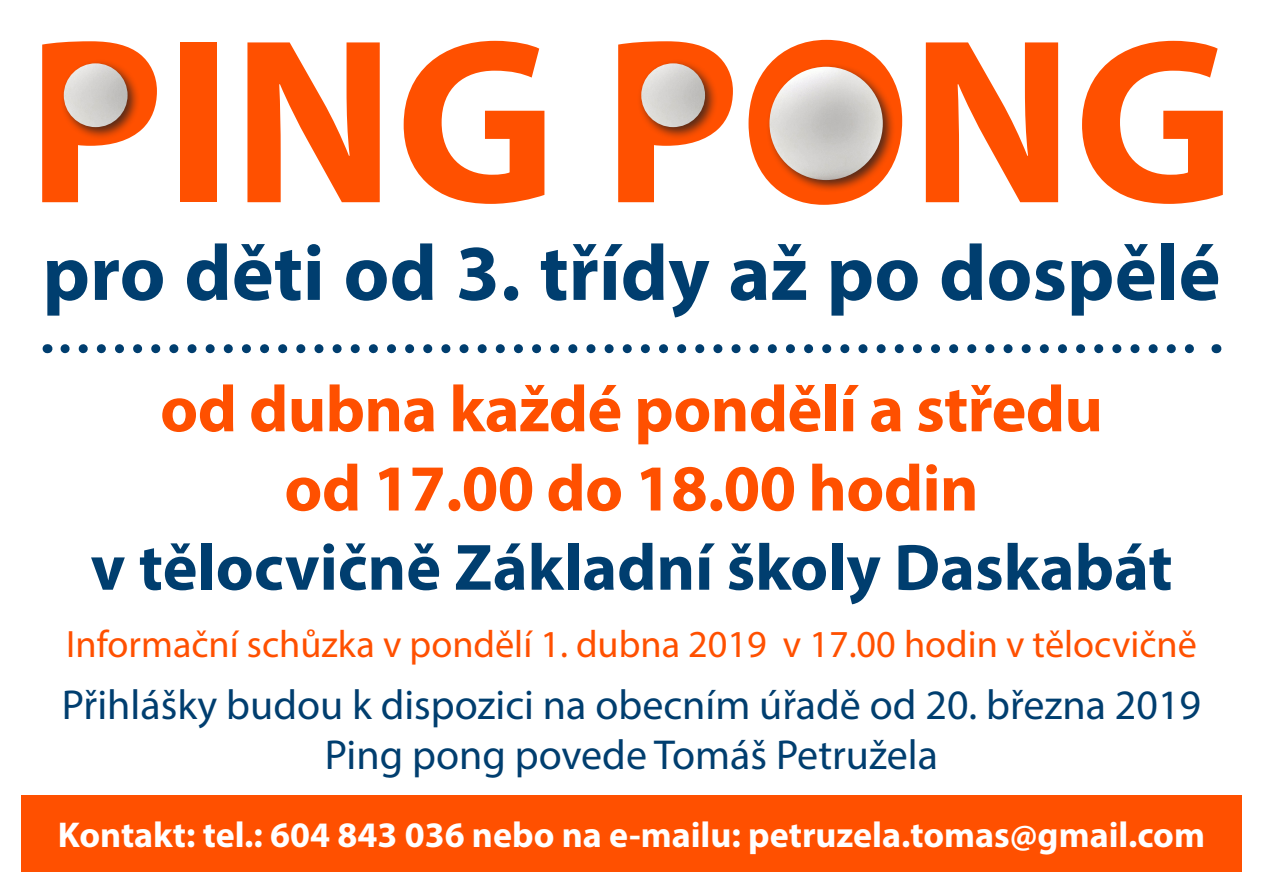
<style>
.page{position:relative;width:1263px;height:893px;background:#fff}
.page>*{position:absolute;margin:0;border:0;box-sizing:border-box;transform-origin:0 0}
.t1{font:700 237px "Myriad Pro";color:#ff5000}
.t2{font:700 79.5px "Myriad Pro";color:#003e6f}
.t3{font:700 66px/79.2px "Myriad Pro";letter-spacing:-.01em;color:#ff5000;text-align:center}
.t4{font:700 66px "Myriad Pro";color:#003e6f}
.t5{font:42px/50.4px "Myriad Pro";color:#003e6f;text-align:center}
.t6{font:38.25px "Myriad Pro";color:#ff5000}
.t7{font:700 36px "Myriad Pro";color:#fff}
</style>
<div class="page">
<svg style="left:65px;top:344px;width:1129px;height:9px"></svg>
<div style="left:765px;top:63px;width:130px;height:130px;background:#231f20;opacity:.75"></div>
<img style="left:769px;top:67px;width:114px;height:113px;border-radius:57px">
<div style="left:637px;top:59px;width:81px;height:81px;background:#231f20;opacity:.75"></div>
<img style="left:641px;top:63px;width:64px;height:64px;border-radius:32px">
<div style="left:60px;top:59px;width:80px;height:81px;background:#231f20;opacity:.75"></div>
<img style="left:64px;top:63px;width:64px;height:64px;border-radius:32px">
<div style="left:21px;top:795px;width:1221px;height:77px;background:#ff5000"></div>
<h1 class="t1" style="left:27px;top:-32px;width:1210px">PING PONG</h1>
<h2 class="t2" style="left:43px;top:221px;width:1179px">pro děti od 3. třídy až po dospělé</h2>
<h3 class="t3" style="left:160px;top:367px;width:944px">od dubna každé pondělí a středu od 17.00 do 18.00 hodin</h3>
<h3 class="t4" style="left:90px;top:524px;width:1083px">v tělocvičně Základní školy Daskabát</h3>
<p class="t6" style="left:66px;top:620px;width:1132px">Informační schůzka v pondělí 1. dubna 2019 v 17.00 hodin v tělocvičně</p>
<p class="t5" style="left:62px;top:679px;width:1141px">Přihlášky budou k dispozici na obecním úřadě od 20. března 2019<br>Ping pong povede Tomáš Petružela</p>
<p class="t7" style="left:58px;top:811px;width:1148px">Kontakt: tel.: 604 843 036 nebo na e-mailu: petruzela.tomas@gmail.com</p>
</div>
